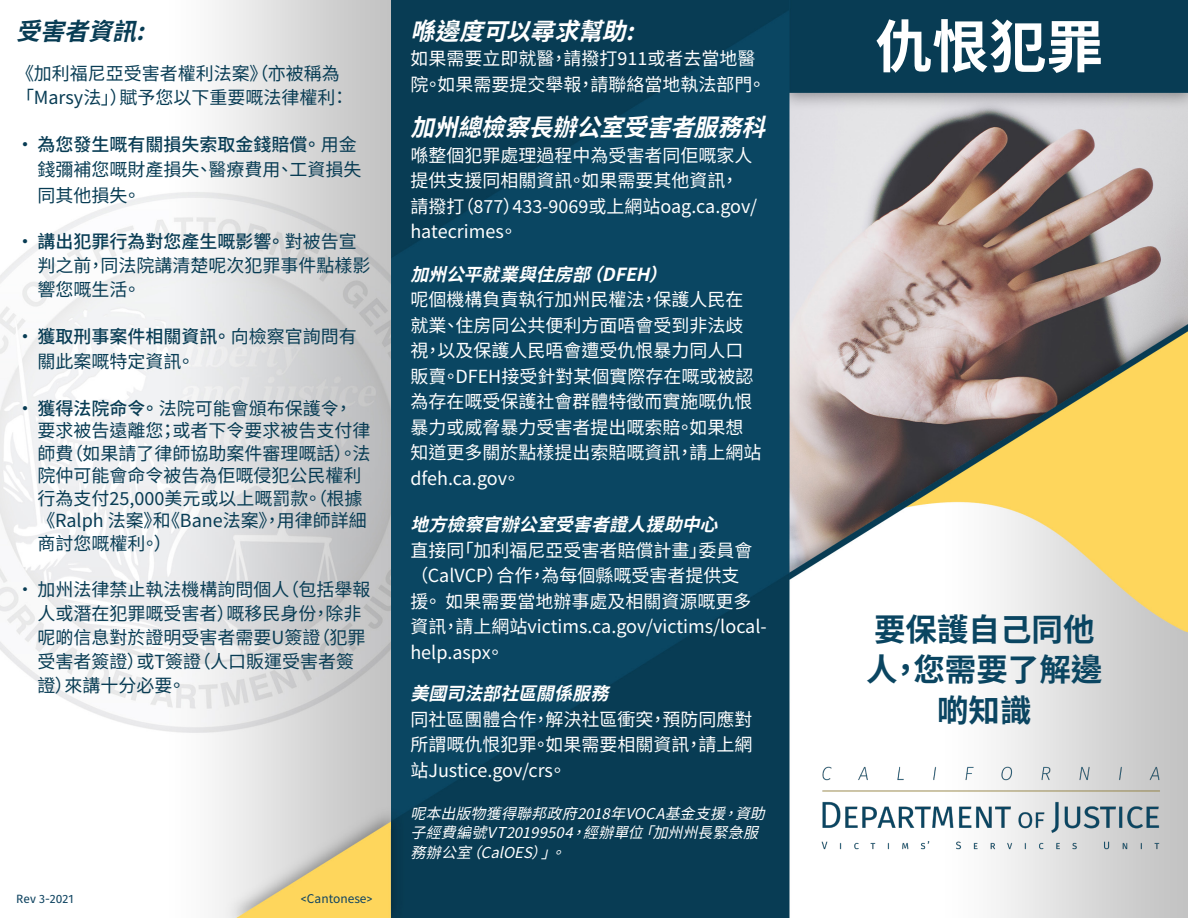
<style>
.page{position:relative;width:1188px;height:918px;background:#fff}
.page>*{position:absolute;margin:0;border:0;box-sizing:border-box;transform-origin:0 0}
.t1{font:700 57px "Noto Sans HK";color:#fff}
.t2{font:700 31.5px/40.5px "Noto Sans HK";color:#0a4561;text-align:center}
.t3{font:italic 700 24px "Noto Sans HK";color:#fff}
.t4{font:italic 700 24px "Noto Sans HK";color:#083c54}
.t5{font:18px/25.5px "Noto Sans HK";color:#fff}
.t6{font:18px/24px "Noto Sans HK";color:#083c54}
.t7{font:italic 700 18px "Noto Sans HK";color:#fff}
.t8{font:italic 15px/19.5px "Noto Sans HK";color:#fff}
.t9{font:12px "Noto Sans HK";color:#0f4461}
.t10{font:12px "Fira Sans";color:#0f4461}
.s1{font-weight:500}
.s2{font-family:"Fira Sans"}
</style>
<div class="page">
<img style="left:0;top:0;width:1188px;height:918px">
<img style="left:790px;top:107px;width:397px;height:335px">
<img style="left:816px;top:758px;width:348px;height:101px">
<h3 class="t4" style="left:16px;top:17px;width:144px">受害者資訊:</h3>
<p class="t6" style="left:16px;top:62px;width:334px">《加利福尼亞受害者權利法案》（亦被稱為「Marsy法」）賦予您以下重要嘅法律權利：</p>
<p class="t6" style="left:37px;top:132px;width:325px;line-height:25.5px;text-indent:-21px"><span class="s1">• 為您發生嘅有關損失索取金錢賠償。</span>用金錢彌補您嘅財產損失、醫療費用、工資損失同其他損失。</p>
<p class="t6" style="left:37px;top:230px;width:334px;text-indent:-21px"><span class="s1">• 講出犯罪行為對您產生嘅影響。</span>對被告宣判之前，同法院講清楚呢次犯罪事件點樣影響您嘅生活。</p>
<p class="t6" style="left:37px;top:324px;width:321px;line-height:25.5px;text-indent:-21px"><span class="s1">• 獲取刑事案件相關資訊。</span>向檢察官詢問有關此案嘅特定資訊。</p>
<p class="t6" style="left:37px;top:397px;width:334px;line-height:22.5px;text-indent:-21px"><span class="s1">• 獲得法院命令。</span>法院可能會頒布保護令，要求被告遠離您；或者下令要求被告支付律師費（如果請了律師協助案件審理嘅話）。法院仲可能會命令被告為佢嘅侵犯公民權利行為支付25,000美元或以上嘅罰款。（根據《Ralph 法案》和《Bane法案》，用律師詳細商討您嘅權利。）</p>
<p class="t6" style="left:37px;top:578px;width:334px;text-indent:-21px">• 加州法律禁止執法機構詢問個人（包括舉報人或潛在犯罪嘅受害者）嘅移民身份，除非呢啲信息對於證明受害者需要U簽證（犯罪受害者簽證）或T簽證（人口販運受害者簽證）來講十分必要。</p>
<p class="t10" style="left:16px;top:889px;width:59px">Rev 3-2021</p>
<p class="t9" style="left:301px;top:891px;width:73px"><span class="s2">&lt;</span>Cantonese<span class="s2">&gt;</span></p>
<h3 class="t3" style="left:410px;top:17px;width:239px">喺邊度可以尋求幫助:</h3>
<p class="t5" style="left:410px;top:46px;width:357px">如果需要立即就醫，請撥打911或者去當地醫院。如果需要提交舉報，請聯絡當地執法部門。</p>
<h3 class="t3" style="left:410px;top:114px;width:371px">加州總檢察長辦公室受害者服務科</h3>
<p class="t5" style="left:410px;top:143px;width:348px">喺整個犯罪處理過程中為受害者同佢嘅家人提供支援同相關資訊。如果需要其他資訊，請撥打（877）433-9069或上網站oag.ca.gov/ hatecrimes。</p>
<p class="t7" style="left:410px;top:264px;width:269px">加州公平就業與住房部（DFEH）</p>
<p class="t5" style="left:410px;top:287px;width:352px">呢個機構負責執行加州民權法，保護人民在就業、住房同公共便利方面唔會受到非法歧視，以及保護人民唔會遭受仇恨暴力同人口販賣。DFEH接受針對某個實際存在嘅或被認為存在嘅受保護社會群體特徵而實施嘅仇恨暴力或威脅暴力受害者提出嘅索賠。如果想知道更多關於點樣提出索賠嘅資訊，請上網站dfeh.ca.gov。</p>
<p class="t7" style="left:410px;top:514px;width:320px">地方檢察官辦公室受害者證人援助中心</p>
<p class="t5" style="left:410px;top:538px;width:358px">直接同「加利福尼亞受害者賠償計畫」委員會（CalVCP）合作，為每個縣嘅受害者提供支<br>援。 如果需要當地辦事處及相關資源嘅更多資訊，請上網站victims.ca.gov/victims/local&shy;help.aspx。</p>
<p class="t7" style="left:410px;top:683px;width:210px">美國司法部社區關係服務</p>
<p class="t5" style="left:410px;top:707px;width:343px;text-align:justify">同社區團體合作，解決社區衝突，預防同應對所謂嘅仇恨犯罪。如果需要相關資訊，請上網站Justice.gov/crs。</p>
<p class="t8" style="left:410px;top:804px;width:365px">呢本出版物獲得聯邦政府2018年VOCA基金支援，資助子經費編號VT20199504，經辦單位「加州州長緊急服務辦公室（CalOES）」。</p>
<h1 class="t1" style="left:875px;top:14px;width:229px">仇恨犯罪</h1>
<h2 class="t2" style="left:866px;top:610px;width:238px">要保護自己同他人，您需要了解邊啲知識</h2>
</div>
